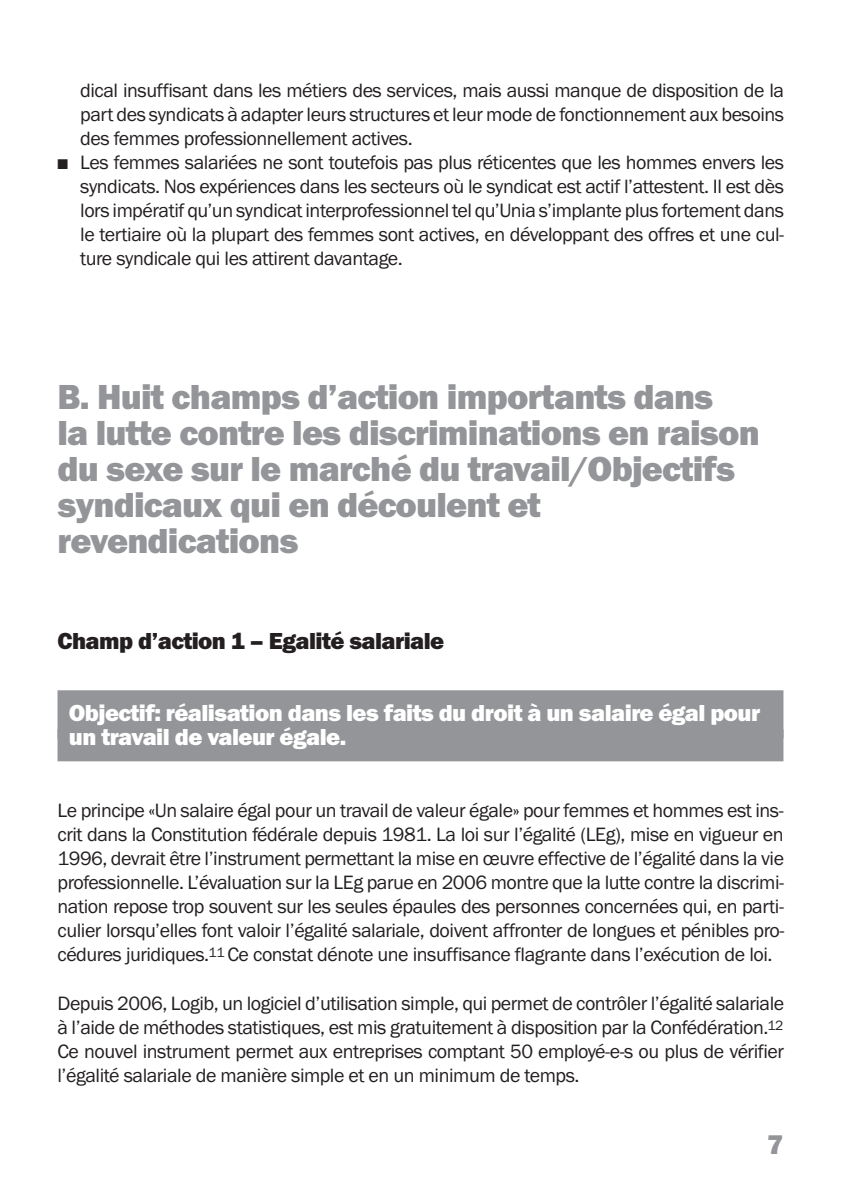
<style>
.page{position:relative;width:841px;height:1193px;background:#fff}
.page>*{position:absolute;margin:0;border:0;box-sizing:border-box;transform-origin:0 0}
.t1{font:36px/36px "Franklin Got URWT Hea";letter-spacing:-.025em;color:#939598}
.t2{font:28px "Franklin Got URWT Hea";color:#939598}
.t3{font:24px/24px "Franklin Got URWT Hea";letter-spacing:-.025em;color:#fff}
.t4{font:24px "Franklin Got URWT Hea";letter-spacing:-.025em;color:#231f20}
.t5{font:20px/24px "Franklin Got URWT Boo";letter-spacing:-.025em;color:#231f20;text-align:justify}
</style>
<div class="page">
<div style="left:57px;top:690px;width:727px;height:72px;background:#939598"></div>
<p class="t5" style="left:80px;top:78px;width:705px">dical insuffisant dans les métiers des services, mais aussi manque de disposition de la part des syndicats à adapter leurs structures et leur mode de fonctionnement aux besoins des femmes professionnellement actives.</p>
<p class="t5" style="left:80px;top:150px;width:705px;text-indent:-23px">■ Les femmes salariées ne sont toutefois pas plus réticentes que les hommes envers les syndicats. Nos expériences dans les secteurs où le syndicat est actif l’attestent. Il est dès lors impératif qu’un syndicat interprofessionnel tel qu’Unia s’implante plus fortement dans le tertiaire où la plupart des femmes sont actives, en développant des offres et une cul&shy;ture syndicale qui les attirent davantage.</p>
<h1 class="t1" style="left:57px;top:378px;width:704px">B. Huit champs d’action importants dans<br>la lutte contre les discriminations en raison du sexe sur le marché du travail/Objectifs syndicaux qui en découlent et revendications</h1>
<p class="t4" style="left:57px;top:626px;width:388px">Champ d’action 1 – Egalité salariale</p>
<p class="t3" style="left:69px;top:701px;width:693px">Objectif: réalisation dans les faits du droit à un salaire égal pour un travail de valeur égale.</p>
<p class="t5" style="left:57px;top:798px;width:728px">Le principe «Un salaire égal pour un travail de valeur égale» pour femmes et hommes est ins&shy;crit dans la Constitution fédérale depuis 1981. La loi sur l’égalité (LEg), mise en vigueur en 1996, devrait être l’instrument permettant la mise en œuvre effective de l’égalité dans la vie professionnelle. L’évaluation sur la LEg parue en 2006 montre que la lutte contre la discrimi&shy;nation repose trop souvent sur les seules épaules des personnes concernées qui, en parti&shy;culier lorsqu’elles font valoir l’égalité salariale, doivent affronter de longues et pénibles pro&shy;cédures juridiques.<sup>11</sup> Ce constat dénote une insuffisance flagrante dans l’exécution de loi.</p>
<p class="t5" style="left:57px;top:990px;width:728px">Depuis 2006, Logib, un logiciel d’utilisation simple, qui permet de contrôler l’égalité salariale à l’aide de méthodes statistiques, est mis gratuitement à disposition par la Confédération.<sup>12<br></sup>Ce nouvel instrument permet aux entreprises comptant 50 employé-e-s ou plus de vérifier l’égalité salariale de manière simple et en un minimum de temps.</p>
<h2 class="t2" style="left:767px;top:1127px;width:18px">7</h2>
</div>
